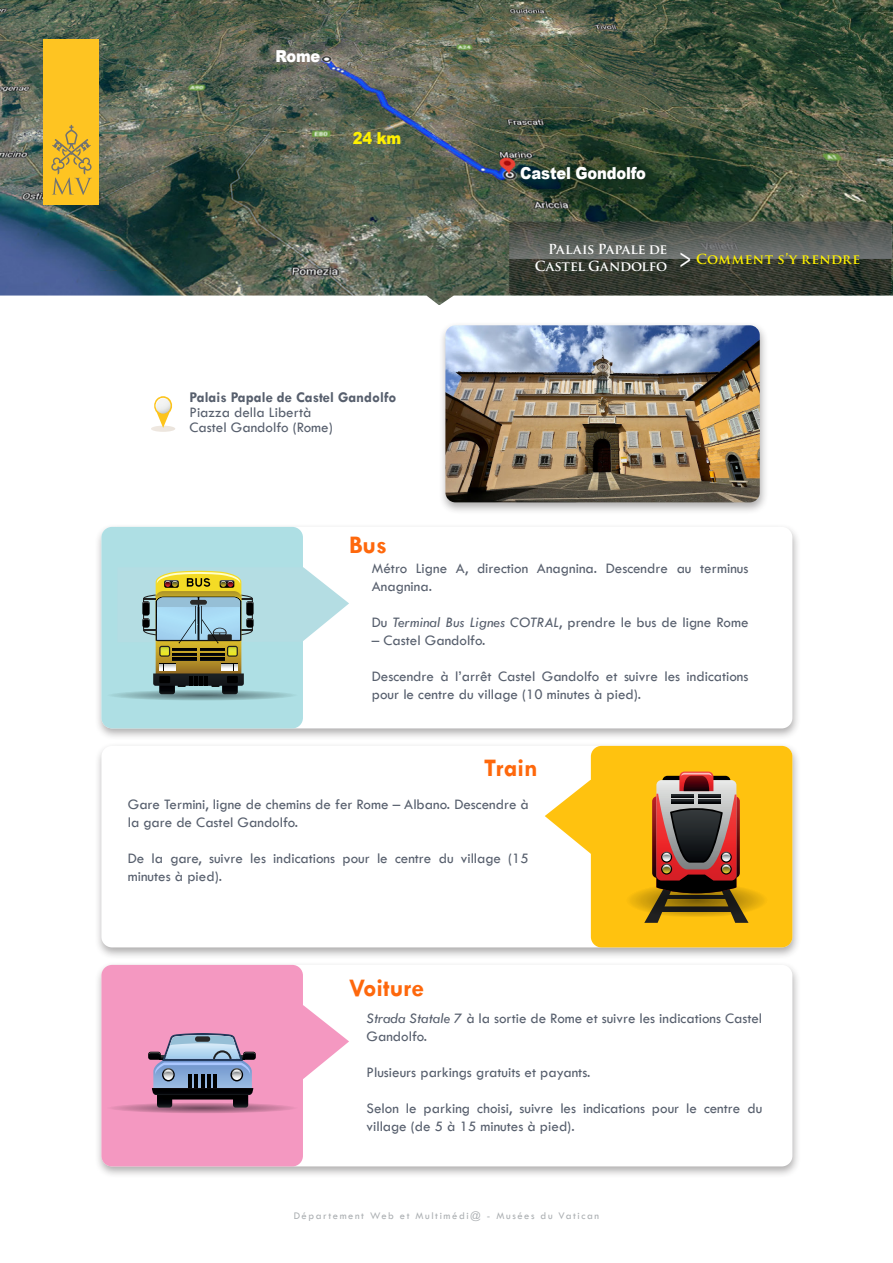
<style>
.page{position:relative;width:893px;height:1263px;background:#fff}
.page>*{position:absolute;margin:0;border:0;box-sizing:border-box;transform-origin:0 0}
.t1{font:28.2px "Marlin Thin Normal";color:#fff;scale:.64 1}
.t2{font:700 25.5px "Tw Cen";color:#fe680c}
.t3{font:900 16.5px "Arial";letter-spacing:-.01em;color:#fff;scale:.89 1}
.t4{font:900 16.5px "Arial";color:#fff101;scale:.89 1}
.t5{font:15px/18px "Tw Cen";color:#575f6d}
.t6{font:700 15px "Tw Cen";color:#575f6d}
.t7{font:700 13.5px/16.5px "Trajan Pro";letter-spacing:-.015em;color:#fff;text-align:right}
.t8{font:700 13.5px "Trajan Pro";letter-spacing:.02em;color:#fff101}
.t9{font:10.5px "Tw Cen";letter-spacing:.15em;color:#abafb2}
.s1{font-style:italic}
</style>
<div class="page">
<div style="left:94px;top:523px;width:708px;height:218px;background:#231f20;opacity:.37"></div>
<div style="left:101px;top:527px;width:691px;height:201px;background:#fff;border-radius:11px"></div>
<div style="left:101px;top:527px;width:202px;height:201px;background:#aedfe4;border-radius:11px"></div>
<svg style="left:111px;top:567px;width:238px;height:134px"></svg>
<div style="left:94px;top:742px;width:708px;height:217px;background:#231f20;opacity:.37"></div>
<div style="left:101px;top:746px;width:691px;height:201px;background:#fff;border-radius:11px"></div>
<div style="left:591px;top:746px;width:201px;height:201px;background:#ffc20f;border-radius:11px"></div>
<svg style="left:545px;top:771px;width:219px;height:152px"></svg>
<div style="left:94px;top:961px;width:708px;height:218px;background:#231f20;opacity:.37"></div>
<div style="left:101px;top:965px;width:691px;height:201px;background:#fff;border-radius:11px"></div>
<div style="left:101px;top:965px;width:202px;height:201px;background:#f498c1;border-radius:11px"></div>
<svg style="left:112px;top:1005px;width:237px;height:108px"></svg>
<div style="left:195px;top:1036px;width:15px;height:6px;background:#292929;border-radius:3px"></div>
<hr style="left:188px;top:1074px;width:4px;height:14px;background:#000">
<hr style="left:194px;top:1074px;width:4px;height:14px;background:#000">
<hr style="left:201px;top:1074px;width:3px;height:14px;background:#000">
<hr style="left:207px;top:1074px;width:4px;height:14px;background:#000">
<hr style="left:213px;top:1074px;width:4px;height:14px;background:#000">
<div style="left:438px;top:321px;width:331px;height:193px;background:#231f20;opacity:.37"></div>
<img style="left:445px;top:325px;width:315px;height:177px">
<img style="left:0;top:0;width:892px;height:221px">
<svg style="left:0;top:221px;width:893px;height:84px;background:#5c6764"></svg>
<svg style="left:151px;top:426px;width:24px;height:6px"></svg>
<svg style="left:156px;top:398px;width:15px;height:16px"></svg>
<svg style="left:154px;top:396px;width:18px;height:16px"></svg>
<div style="left:43px;top:40px;width:56px;height:165px;background:#fec422"></div>
<svg style="left:51px;top:125px;width:41px;height:70px"></svg>
<p class="t3" style="left:276px;top:44px;width:52px">Rome</p>
<p class="t4" style="left:353px;top:126px;width:56px">24 km</p>
<p class="t6" style="left:190px;top:389px;width:209px">Palais Papale de Castel Gandolfo</p>
<p class="t5" style="left:190px;top:405px;width:145px;line-height:15px">Piazza della Libertà<br>Castel Gandolfo (Rome)</p>
<h2 class="t2" style="left:349px;top:530px;width:39px">Bus</h2>
<p class="t3" style="left:520px;top:161px;width:143px">Castel Gondolfo</p>
<p class="t7" style="left:535px;top:241px;width:134px">Palais Papale de<br>Castel Gandolfo</p>
<p class="t8" style="left:696px;top:250px;width:165px">Comment s’y rendre</p>
<h1 class="t1" style="left:678px;top:241px;width:24px">&gt;</h1>
<p class="t5" style="left:372px;top:559px;width:378px">Métro Ligne A, direction Anagnina. Descendre au terminus<br>Anagnina.</p>
<p class="t5" style="left:372px;top:613px;width:378px">Du <span class="s1">Terminal Bus Lignes COTRAL</span>, prendre le bus de ligne Rome</p>
<p class="t5" style="left:372px;top:631px;width:115px">– Castel Gandolfo.</p>
<p class="t5" style="left:372px;top:667px;width:378px">Descendre à l’arrêt Castel Gandolfo et suivre les indications pour le centre du village (10 minutes à pied).</p>
<h2 class="t2" style="left:484px;top:752px;width:55px">Train</h2>
<p class="t5" style="left:128px;top:795px;width:403px">Gare Termini, ligne de chemins de fer Rome – Albano. Descendre à la gare de Castel Gandolfo.</p>
<p class="t5" style="left:128px;top:849px;width:403px">De la gare, suivre les indications pour le centre du village (15 minutes à pied).</p>
<h2 class="t2" style="left:349px;top:972px;width:76px">Voiture</h2>
<p class="t5" style="left:367px;top:1009px;width:397px"><span class="s1">Strada Statale 7</span> à la sortie de Rome et suivre les indications Castel<br>Gandolfo.</p>
<p class="t5" style="left:367px;top:1063px;width:225px">Plusieurs parkings gratuits et payants.</p>
<p class="t5" style="left:367px;top:1099px;width:397px">Selon le parking choisi, suivre les indications pour le centre du village (de 5 à 15 minutes à pied).</p>
<p class="t9" style="left:294px;top:1209px;width:307px">Département Web et Multimédi@ - Musées du Vatican</p>
</div>
